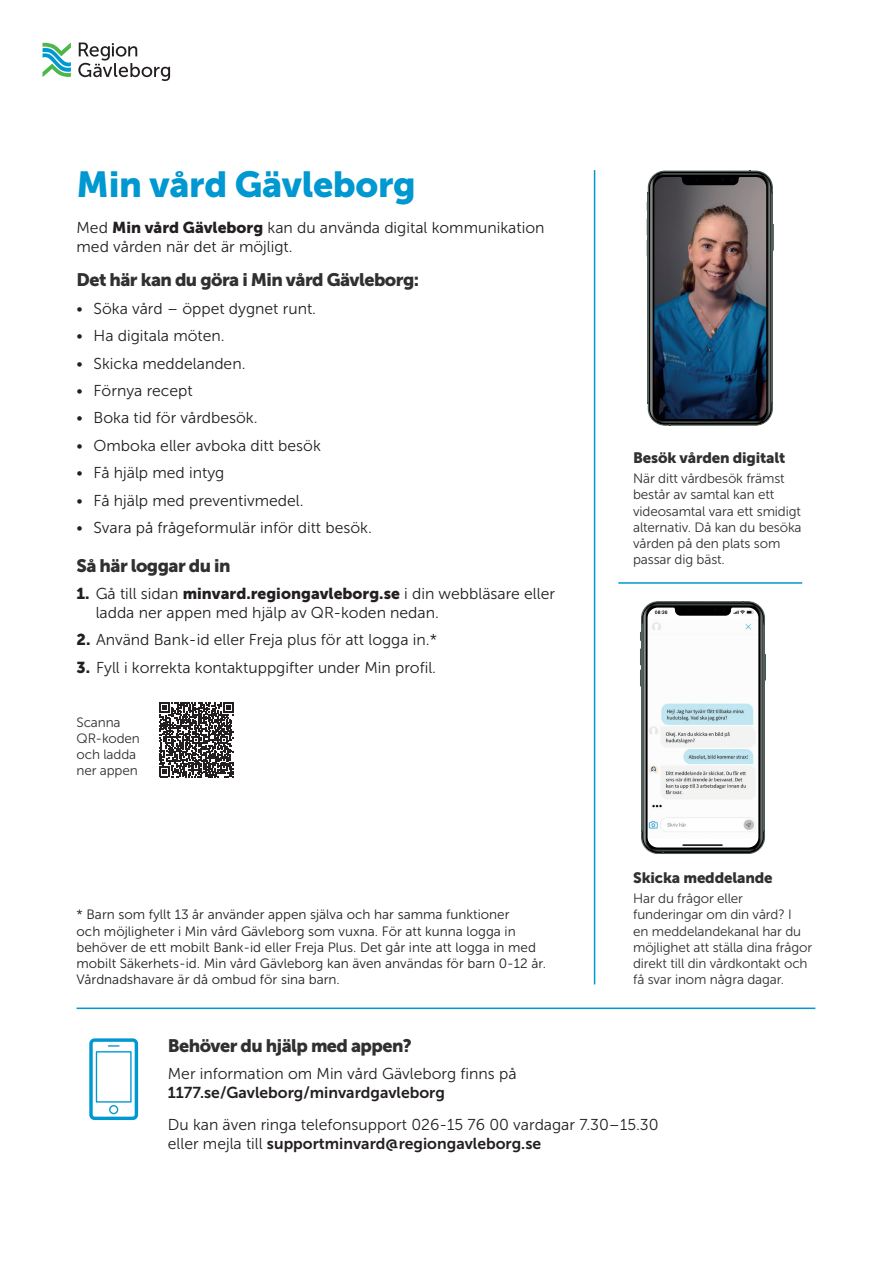
<style>
.page{position:relative;width:893px;height:1263px;background:#fff}
.page>*{position:absolute;margin:0;border:0;box-sizing:border-box;transform-origin:0 0}
.Rubrik_1_Museo_Sans_700{font:36px "Museo Sans 900";letter-spacing:-.01em;color:#0098d1}
.Rubrik_1_Museo_Sans_700-2{font:18px "Museo Sans 900";letter-spacing:-.03em;color:#312f30}
.Rubrik_1_Museo_Sans_700-3{font:15.75px/18.9px "Museo Sans 300";color:#231f20}
.Rubrik_1_Museo_Sans_700-4{font:15px "Museo Sans 900";letter-spacing:-.01em;color:#312f30}
.Rubrik_1_Museo_Sans_700-5{font:13.5px/16.2px "Museo Sans 300";letter-spacing:-.01em;color:#312f30}
.Rubrik_1_Museo_Sans_700-6{font:13.5px/16.2px "Museo Sans 300";color:#231f20}
.s1{font-family:"Museo Sans 900"}
.s2{font-family:"Museo Sans 700"}
</style>
<div class="page">
<hr style="left:594px;top:170px;width:1px;height:814px;background:#0098d1">
<svg style="left:159px;top:702px;width:75px;height:75px"></svg>
<div style="left:768px;top:224px;width:6px;height:27px;background:#5d6c65"></div>
<div style="left:647px;top:201px;width:5px;height:10px;background:#506058"></div>
<div style="left:647px;top:218px;width:5px;height:17px;background:#506058"></div>
<div style="left:647px;top:240px;width:5px;height:16px;background:#506058"></div>
<svg style="left:648px;top:171px;width:125px;height:255px;background:#45505e"></svg>
<hr style="left:618px;top:582px;width:184px;height:2px;background:#0098d1">
<div style="left:761px;top:654px;width:5px;height:26px;background:#46574f"></div>
<div style="left:640px;top:632px;width:5px;height:9px;background:#46574f"></div>
<div style="left:640px;top:649px;width:5px;height:16px;background:#46574f"></div>
<div style="left:640px;top:670px;width:5px;height:16px;background:#46574f"></div>
<svg style="left:641px;top:601px;width:124px;height:253px"></svg>
<div style="left:89px;top:1038px;width:49px;height:82px;border:3px solid #0098d1;border-radius:4px"></div>
<div style="left:96px;top:1051px;width:36px;height:51px;border:1px solid #0098d1"></div>
<svg style="left:108px;top:1045px;width:11px;height:2px"></svg>
<div style="left:109px;top:1105px;width:9px;height:9px;border:1px solid #0098d1;border-radius:50%"></div>
<hr style="left:77px;top:1007px;width:738px;height:2px;background:#0098d1">
<svg style="left:43px;top:42px;width:28px;height:35px"></svg>
<svg style="left:78px;top:43px;width:92px;height:38px"></svg>
<p class="Rubrik_1_Museo_Sans_700" style="left:77px;top:164px;width:341px">Min vård Gävleborg</p>
<p class="Rubrik_1_Museo_Sans_700-3" style="left:77px;top:218px;width:469px">Med <span class="s1">Min vård Gävleborg</span> kan du använda digital kommunikation med vården när det är möjligt.</p>
<p class="Rubrik_1_Museo_Sans_700-2" style="left:77px;top:270px;width:344px">Det här kan du göra i Min vård Gävleborg:</p>
<p class="Rubrik_1_Museo_Sans_700-3" style="left:77px;top:299px;width:241px">• Söka vård – öppet dygnet runt.</p>
<p class="Rubrik_1_Museo_Sans_700-3" style="left:77px;top:326px;width:150px">• Ha digitala möten.</p>
<p class="Rubrik_1_Museo_Sans_700-3" style="left:77px;top:354px;width:171px">• Skicka meddelanden.</p>
<p class="Rubrik_1_Museo_Sans_700-3" style="left:77px;top:381px;width:118px">• Förnya recept</p>
<p class="Rubrik_1_Museo_Sans_700-3" style="left:77px;top:409px;width:183px">• Boka tid för vårdbesök.</p>
<p class="Rubrik_1_Museo_Sans_700-3" style="left:77px;top:436px;width:246px">• Omboka eller avboka ditt besök</p>
<p class="Rubrik_1_Museo_Sans_700-3" style="left:77px;top:463px;width:149px">• Få hjälp med intyg</p>
<p class="Rubrik_1_Museo_Sans_700-3" style="left:77px;top:491px;width:229px">• Få hjälp med preventivmedel.</p>
<p class="Rubrik_1_Museo_Sans_700-3" style="left:77px;top:518px;width:297px">• Svara på frågeformulär inför ditt besök.</p>
<p class="Rubrik_1_Museo_Sans_700-2" style="left:77px;top:555px;width:155px">Så här loggar du in</p>
<p class="Rubrik_1_Museo_Sans_700-3" style="left:96px;top:584px;width:461px;text-indent:-19px"><span class="s1">1.</span> Gå till sidan <span class="s1">minvard.regiongavleborg.se</span> i din webbläsare eller ladda ner appen med hjälp av QR-koden nedan.</p>
<p class="Rubrik_1_Museo_Sans_700-3" style="left:77px;top:630px;width:362px"><span class="s1">2.</span> Använd Bank-id eller Freja plus för att logga in.*</p>
<p class="Rubrik_1_Museo_Sans_700-3" style="left:77px;top:658px;width:361px"><span class="s1">3.</span> Fyll i korrekta kontaktuppgifter under Min profil.</p>
<p class="Rubrik_1_Museo_Sans_700-5" style="left:77px;top:714px;width:65px">Scanna<br>QR-koden och ladda ner appen</p>
<p class="Rubrik_1_Museo_Sans_700-6" style="left:77px;top:907px;width:471px">* Barn som fyllt 13 år använder appen själva och har samma funktioner<br>och möjligheter i Min vård Gävleborg som vuxna. För att kunna logga in behöver de ett mobilt Bank-id eller Freja Plus. Det går inte att logga in med mobilt Säkerhets-id. Min vård Gävleborg kan även användas för barn 0-12 år.<br>Vårdnadshavare är då ombud för sina barn.</p>
<p class="Rubrik_1_Museo_Sans_700-4" style="left:633px;top:449px;width:154px">Besök vården digitalt</p>
<p class="Rubrik_1_Museo_Sans_700-5" style="left:633px;top:471px;width:170px">När ditt vårdbesök främst består av samtal kan ett videosamtal vara ett smidigt alternativ. Då kan du besöka vården på den plats som passar dig bäst.</p>
<p class="Rubrik_1_Museo_Sans_700-4" style="left:633px;top:869px;width:141px">Skicka meddelande</p>
<p class="Rubrik_1_Museo_Sans_700-5" style="left:633px;top:890px;width:181px">Har du frågor eller funderingar om din vård? I<br>en meddelandekanal har du möjlighet att ställa dina frågor direkt till din vårdkontakt och få svar inom några dagar.</p>
<p class="Rubrik_1_Museo_Sans_700-2" style="left:168px;top:1035px;width:246px">Behöver du hjälp med appen?</p>
<p class="Rubrik_1_Museo_Sans_700-3" style="left:168px;top:1064px;width:350px">Mer information om Min vård Gävleborg finns på<br><span class="s2">1177.se/Gavleborg/minvardgavleborg</span></p>
<p class="Rubrik_1_Museo_Sans_700-3" style="left:168px;top:1115px;width:492px">Du kan även ringa telefonsupport 026-15 76 00 vardagar 7.30–15.30 eller mejla till <span class="s2">supportminvard@regiongavleborg.se</span></p>
</div>
